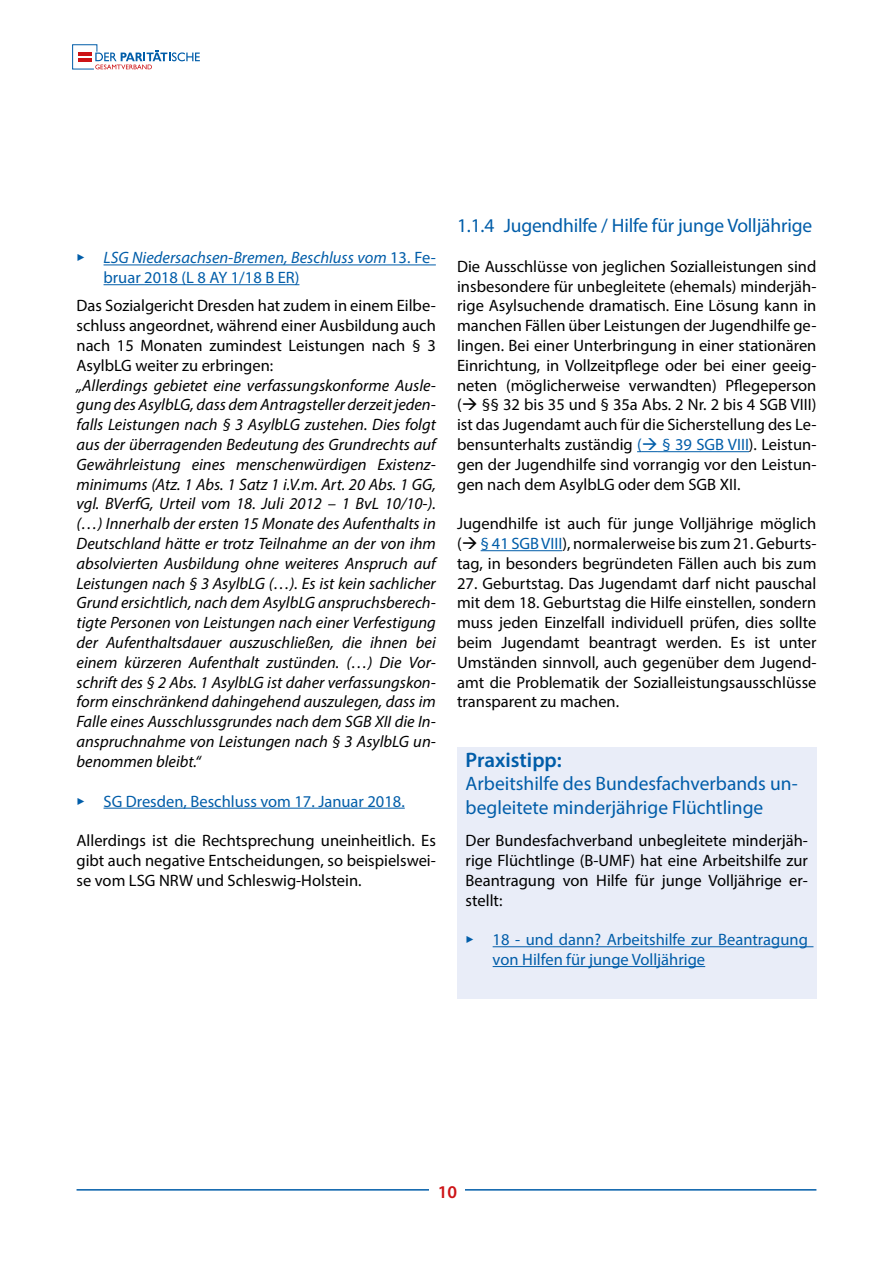
<style>
.page{position:relative;width:893px;height:1263px;background:#fff}
.page>*{position:absolute;margin:0;border:0;box-sizing:border-box;transform-origin:0 0}
.t1{font:600 21px "Myriad Pro";color:#005da9}
.t2{font:19.5px/23.4px "Myriad Pro";color:#005da9}
.t3{font:600 18px "Myriad Pro";color:#cd1316}
.t4{font:16.5px/19.8px "Myriad Pro";color:#000;text-align:justify}
.t5{font:italic 16.5px/19.8px "Myriad Pro";color:#000;text-align:justify}
.t6{font:16.5px/19.8px "Myriad Pro";color:#005da9}
.t7{font:italic 16.5px/19.8px "Myriad Pro";color:#005da9}
.s1{font-family:"Chantilly";font-style:normal}
.s2{font-style:normal}
.s3{font-family:"Chantilly"}
.s4{color:#005da9}
</style>
<div class="page">
<hr style="left:77px;top:1189px;width:739px;height:1px;background:#005da9">
<div style="left:429px;top:1184px;width:36px;height:26px;background:#fff"></div>
<svg style="left:72px;top:44px;width:128px;height:25px"></svg>
<hr style="left:104px;top:264px;width:332px;height:1px;background:#005da9">
<hr style="left:104px;top:284px;width:195px;height:1px;background:#005da9">
<hr style="left:104px;top:808px;width:301px;height:1px;background:#005da9">
<svg style="left:637px;top:451px;width:21px;height:1px"></svg>
<hr style="left:658px;top:451px;width:91px;height:1px;background:#005da9">
<hr style="left:481px;top:550px;width:81px;height:1px;background:#005da9">
<div style="left:457px;top:747px;width:359px;height:252px;background:#e9edf8"></div>
<hr style="left:493px;top:946px;width:320px;height:1px;background:#005da9">
<hr style="left:493px;top:966px;width:212px;height:1px;background:#005da9">
<p class="t7" style="left:104px;top:248px;width:334px;text-indent:-27px"><span class="s1">‣</span> LSG Niedersachsen-Bremen, Beschluss vom <span class="s2">13. Fe&shy;bruar 2018 (L 8 AY 1/18 B ER)</span></p>
<p class="t4" style="left:77px;top:296px;width:361px">Das Sozialgericht Dresden hat zudem in einem Eilbe&shy;schluss angeordnet, während einer Ausbildung auch nach 15 Monaten zumindest Leistungen nach § 3<br>AsylbLG weiter zu erbringen:</p>
<p class="t5" style="left:77px;top:375px;width:361px">„Allerdings gebietet eine verfassungskonforme Ausle&shy;gung des AsylbLG, dass dem Antragsteller derzeit jeden&shy;falls Leistungen nach § 3 AsylbLG zustehen. Dies folgt aus der überragenden Bedeutung des Grundrechts auf Gewährleistung eines menschenwürdigen Existenz&shy;minimums (Atz. 1 Abs. 1 Satz 1 i.V.m. Art. 20 Abs. 1 GG, vgl. BVerfG, Urteil vom 18. Juli 2012 – 1 BvL 10/10-). (…) Innerhalb der ersten 15 Monate des Aufenthalts in Deutschland hätte er trotz Teilnahme an der von ihm absolvierten Ausbildung ohne weiteres Anspruch auf Leistungen nach § 3 AsylbLG (…). Es ist kein sachlicher Grund ersichtlich, nach dem AsylbLG anspruchsberech&shy;tigte Personen von Leistungen nach einer Verfestigung der Aufenthaltsdauer auszuschließen, die ihnen bei einem kürzeren Aufenthalt zustünden. (…) Die Vor&shy;schrift des § 2 Abs. 1 AsylbLG ist daher verfassungskon&shy;form einschränkend dahingehend auszulegen, dass im Falle eines Ausschlussgrundes nach dem SGB XII die In&shy;anspruchnahme von Leistungen nach § 3 AsylbLG un&shy;benommen bleibt.“</p>
<p class="t6" style="left:77px;top:791px;width:330px"><span class="s3">‣</span> SG Dresden, Beschluss vom 17. Januar 2018.</p>
<p class="t4" style="left:77px;top:830px;width:361px">Allerdings ist die Rechtsprechung uneinheitlich. Es gibt auch negative Entscheidungen, so beispielswei&shy;se vom LSG NRW und Schleswig-Holstein.</p>
<p class="t2" style="left:457px;top:214px;width:357px">1.1.4 Jugendhilfe / Hilfe für junge Volljährige</p>
<p class="t4" style="left:457px;top:256px;width:361px">Die Ausschlüsse von jeglichen Sozialleistungen sind insbesondere für unbegleitete (ehemals) minderjäh&shy;rige Asylsuchende dramatisch. Eine Lösung kann in manchen Fällen über Leistungen der Jugendhilfe ge&shy;lingen. Bei einer Unterbringung in einer stationären Einrichtung, in Vollzeitpflege oder bei einer geeig&shy;neten (möglicherweise verwandten) Pflegeperson (→ §§ 32 bis 35 und § 35a Abs. 2 Nr. 2 bis 4 SGB VIII) ist das Jugendamt auch für die Sicherstellung des Le&shy;bensunterhalts zuständig <span class="s4">(→ § 39 SGB VIII</span>). Leistun&shy;gen der Jugendhilfe sind vorrangig vor den Leistun&shy;gen nach dem AsylbLG oder dem SGB XII.</p>
<p class="t4" style="left:457px;top:514px;width:361px">Jugendhilfe ist auch für junge Volljährige möglich (→ <span class="s4">§ 41 SGB VIII</span>), normalerweise bis zum 21. Geburts&shy;tag, in besonders begründeten Fällen auch bis zum</p>
<p class="t4" style="left:457px;top:573px;width:361px">27. Geburtstag. Das Jugendamt darf nicht pauschal mit dem 18. Geburtstag die Hilfe einstellen, sondern muss jeden Einzelfall individuell prüfen, dies sollte beim Jugendamt beantragt werden. Es ist unter Umständen sinnvoll, auch gegenüber dem Jugend&shy;amt die Problematik der Sozialleistungsausschlüsse transparent zu machen.</p>
<p class="t1" style="left:466px;top:746px;width:98px">Praxistipp:</p>
<p class="t2" style="left:466px;top:772px;width:334px">Arbeitshilfe des Bundesfachverbands un&shy;begleitete minderjährige Flüchtlinge</p>
<p class="t4" style="left:466px;top:830px;width:344px">Der Bundesfachverband unbegleitete minderjäh&shy;rige Flüchtlinge (B-UMF) hat eine Arbeitshilfe zur Beantragung von Hilfe für junge Volljährige er&shy;stellt:</p>
<p class="t6" style="left:493px;top:929px;width:317px;text-indent:-27px"><span class="s3">‣</span> 18 - und dann? Arbeitshilfe zur Beantragung von Hilfen für junge Volljährige</p>
<p class="t3" style="left:438px;top:1180px;width:21px">10</p>
</div>
